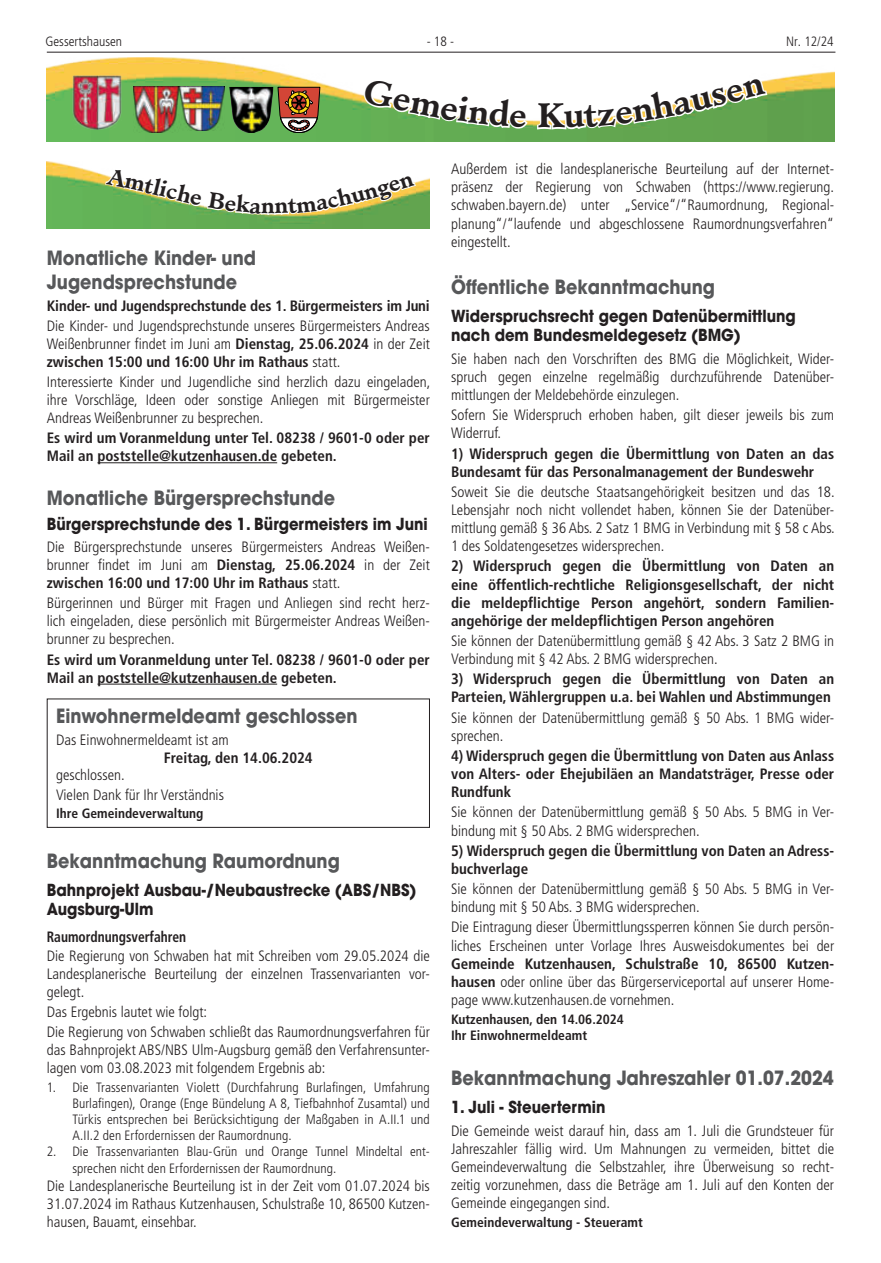
<style>
.page{position:relative;width:881px;height:1263px;background:#fff}
.page>*{position:absolute;margin:0;border:0;box-sizing:border-box;transform-origin:0 0}
.t1{font:700 33px "Minister LT";color:#231f20}
.t2{font:700 21.6px "Minister LT";color:#231f20}
.t3{font:700 19.5px/23.4px "Avant Garde LT";color:#57585a;scale:.9 1}
.t4{font:700 16.5px/19.6px "Avant Garde LT";color:#231f20;scale:.9 1}
.t5{font:300 condensed 15px/18.1px "Frutiger LT";color:#231f20;text-align:justify}
.t6{font:700 condensed 15px/18.1px "Frutiger LT";color:#231f20}
.t7{font:700 condensed 15px "Frutiger LT";color:#231f20;scale:.9 1}
.t8{font:300 condensed 13.5px/16.2px "Frutiger LT";letter-spacing:.005em;color:#231f20;text-align:justify}
.t9{font:700 condensed 13.5px/16.6px "Frutiger LT";color:#231f20}
.s1{font-weight:700}
</style>
<div class="page">
<hr style="left:47px;top:52px;width:788px;height:1px;background:#231f20">
<hr style="left:97px;top:462px;width:180px;height:1px;background:#231f20">
<hr style="left:97px;top:684px;width:180px;height:1px;background:#231f20">
<img style="left:47px;top:57px;width:786px;height:85px">
<img style="left:133px;top:87px;width:45px;height:45px">
<img style="left:179px;top:87px;width:45px;height:43px">
<img style="left:229px;top:87px;width:44px;height:46px">
<svg style="left:277px;top:87px;width:43px;height:46px;background:#8f6140"></svg>
<img style="left:72px;top:76px;width:50px;height:53px">
<img style="left:47px;top:161px;width:382px;height:68px">
<div style="left:47px;top:698px;width:382px;height:130px;border:1px solid #231f20"></div>
<svg style="left:363px;top:79px;width:163px;height:48px"></svg>
<svg style="left:564px;top:78px;width:201px;height:50px"></svg>
<svg style="left:106px;top:167px;width:96px;height:39px"></svg>
<svg style="left:208px;top:192px;width:53px;height:22px"></svg>
<svg style="left:275px;top:175px;width:139px;height:39px"></svg>
<p class="t8" style="left:45px;top:34px;width:78px">Gessertshausen</p>
<p class="t8" style="left:426px;top:34px;width:29px">- 18 -</p>
<p class="t8" style="left:785px;top:34px;width:49px">Nr. 12/24</p>
<h2 class="t2" style="left:261px;top:192px;width:15px">n</h2>
<h3 class="t3" style="left:47px;top:246px;width:234px">Monatliche Kinder- und<br>Jugendsprechstunde</h3>
<p class="t6" style="left:47px;top:297px;width:384px">Kinder- und Jugendsprechstunde des 1. Bürgermeisters im Juni</p>
<p class="t5" style="left:47px;top:317px;width:384px">Die Kinder- und Jugendsprechstunde unseres Bürgermeisters Andreas Weißenbrunner findet im Juni am <span class="s1">Dienstag, 25.06.2024</span> in der Zeit <span class="s1">zwischen 15:00 und 16:00 Uhr im Rathaus</span> statt.</p>
<p class="t5" style="left:47px;top:373px;width:385px">Interessierte Kinder und Jugendliche sind herzlich dazu eingeladen, ihre Vorschläge, Ideen oder sonstige Anliegen mit Bürgermeister Andreas Weißenbrunner zu besprechen.</p>
<p class="t6" style="left:47px;top:429px;width:384px">Es wird um Voranmeldung unter Tel. 08238 / 9601-0 oder per<br>Mail an poststelle@kutzenhausen.de gebeten.</p>
<h3 class="t3" style="left:47px;top:486px;width:322px">Monatliche Bürgersprechstunde</h3>
<p class="t4" style="left:47px;top:514px;width:424px">Bürgersprechstunde des 1. Bürgermeisters im Juni</p>
<p class="t5" style="left:47px;top:538px;width:384px">Die Bürgersprechstunde unseres Bürgermeisters Andreas Weißen&shy;brunner findet im Juni am <span class="s1">Dienstag, 25.06.2024</span> in der Zeit <span class="s1">zwischen 16:00 und 17:00 Uhr im Rathaus</span> statt.</p>
<p class="t5" style="left:47px;top:594px;width:384px">Bürgerinnen und Bürger mit Fragen und Anliegen sind recht herz&shy;lich eingeladen, diese persönlich mit Bürgermeister Andreas Weißen&shy;brunner zu besprechen.</p>
<p class="t6" style="left:47px;top:650px;width:384px">Es wird um Voranmeldung unter Tel. 08238 / 9601-0 oder per<br>Mail an poststelle@kutzenhausen.de gebeten.</p>
<h3 class="t3" style="left:56px;top:704px;width:336px">Einwohnermeldeamt geschlossen</h3>
<p class="t5" style="left:56px;top:731px;width:174px">Das Einwohnermeldeamt ist am</p>
<p class="t6" style="left:164px;top:748px;width:150px">Freitag, den 14.06.2024</p>
<p class="t5" style="left:56px;top:765px;width:169px;line-height:20.1px">geschlossen.<br>Vielen Dank für Ihr Verständnis</p>
<p class="t9" style="left:56px;top:805px;width:149px">Ihre Gemeindeverwaltung</p>
<h3 class="t3" style="left:47px;top:849px;width:327px">Bekanntmachung Raumordnung</h3>
<p class="t4" style="left:47px;top:880px;width:412px">Bahnprojekt Ausbau-/Neubaustrecke (ABS/NBS)<br>Augsburg-Ulm</p>
<p class="t7" style="left:47px;top:928px;width:156px">Raumordnungsverfahren</p>
<p class="t5" style="left:47px;top:947px;width:384px">Die Regierung von Schwaben hat mit Schreiben vom 29.05.2024 die Landesplanerische Beurteilung der einzelnen Trassenvarianten vor&shy;gelegt.</p>
<p class="t5" style="left:47px;top:1002px;width:384px;line-height:20.1px">Das Ergebnis lautet wie folgt:<br>Die Regierung von Schwaben schließt das Raumordnungsverfahren für</p>
<p class="t5" style="left:47px;top:1041px;width:384px">das Bahnprojekt ABS/NBS Ulm-Augsburg gemäß den Verfahrensunter&shy;lagen vom 03.08.2023 mit folgendem Ergebnis ab:</p>
<p class="t8" style="left:72px;top:1079px;width:359px;text-indent:-26px">1. Die Trassenvarianten Violett (Durchfahrung Burlafingen, Umfahrung Burlafingen), Orange (Enge Bündelung A 8, Tiefbahnhof Zusamtal) und Türkis entsprechen bei Berücksichtigung der Maßgaben in A.II.1 und A.II.2 den Erfordernissen der Raumordnung.</p>
<p class="t8" style="left:72px;top:1144px;width:359px;text-indent:-26px">2. Die Trassenvarianten Blau-Grün und Orange Tunnel Mindeltal ent&shy;sprechen nicht den Erfordernissen der Raumordnung.</p>
<p class="t5" style="left:47px;top:1176px;width:384px">Die Landesplanerische Beurteilung ist in der Zeit vom 01.07.2024 bis 31.07.2024 im Rathaus Kutzenhausen, Schulstraße 10, 86500 Kutzen&shy;hausen, Bauamt, einsehbar.</p>
<h1 class="t1" style="left:537px;top:95px;width:28px">K</h1>
<p class="t5" style="left:451px;top:160px;width:384px">Außerdem ist die landesplanerische Beurteilung auf der Internet&shy;präsenz der Regierung von Schwaben (https://www.regierung. schwaben.bayern.de) unter „Service“/“Raumordnung, Regional&shy;planung“/“laufende und abgeschlossene Raumordnungsverfahren“ eingestellt.</p>
<h3 class="t3" style="left:451px;top:275px;width:294px">Öffentliche Bekanntmachung</h3>
<p class="t4" style="left:451px;top:306px;width:384px">Widerspruchsrecht gegen Datenübermittlung nach dem Bundesmeldegesetz (BMG)</p>
<p class="t5" style="left:451px;top:350px;width:384px">Sie haben nach den Vorschriften des BMG die Möglichkeit, Wider&shy;spruch gegen einzelne regelmäßig durchzuführende Datenüber&shy;mittlungen der Meldebehörde einzulegen.</p>
<p class="t5" style="left:451px;top:406px;width:384px">Sofern Sie Widerspruch erhoben haben, gilt dieser jeweils bis zum<br>Widerruf.</p>
<p class="t6" style="left:451px;top:444px;width:384px">1) Widerspruch gegen die Übermittlung von Daten an das<br>Bundesamt für das Personalmanagement der Bundeswehr</p>
<p class="t5" style="left:451px;top:483px;width:385px">Soweit Sie die deutsche Staatsangehörigkeit besitzen und das 18.<br>Lebensjahr noch nicht vollendet haben, können Sie der Datenüber&shy;mittlung gemäß § 36 Abs. 2 Satz 1 BMG in Verbindung mit § 58 c Abs.<br>1 des Soldatengesetzes widersprechen.</p>
<p class="t6" style="left:451px;top:557px;width:384px;text-align:justify">2) Widerspruch gegen die Übermittlung von Daten an eine öffentlich-rechtliche Religionsgesellschaft, der nicht die meldepflichtige Person angehört, sondern Familien&shy;angehörige der meldepflichtigen Person angehören</p>
<p class="t5" style="left:451px;top:632px;width:384px">Sie können der Datenübermittlung gemäß § 42 Abs. 3 Satz 2 BMG in<br>Verbindung mit § 42 Abs. 2 BMG widersprechen.</p>
<p class="t6" style="left:451px;top:670px;width:384px">3) Widerspruch gegen die Übermittlung von Daten an<br>Parteien, Wählergruppen u.a. bei Wahlen und Abstimmungen</p>
<p class="t5" style="left:451px;top:709px;width:384px">Sie können der Datenübermittlung gemäß § 50 Abs. 1 BMG wider&shy;sprechen.</p>
<p class="t6" style="left:451px;top:747px;width:384px;text-align:justify">4) Widerspruch gegen die Übermittlung von Daten aus Anlass von Alters- oder Ehejubiläen an Mandatsträger, Presse oder Rundfunk</p>
<p class="t5" style="left:451px;top:803px;width:384px">Sie können der Datenübermittlung gemäß § 50 Abs. 5 BMG in Ver&shy;bindung mit § 50 Abs. 2 BMG widersprechen.</p>
<p class="t6" style="left:451px;top:841px;width:384px">5) Widerspruch gegen die Übermittlung von Daten an Adress&shy;buchverlage</p>
<p class="t5" style="left:451px;top:880px;width:384px">Sie können der Datenübermittlung gemäß § 50 Abs. 5 BMG in Ver&shy;bindung mit § 50 Abs. 3 BMG widersprechen.</p>
<p class="t5" style="left:451px;top:918px;width:384px">Die Eintragung dieser Übermittlungssperren können Sie durch persön&shy;liches Erscheinen unter Vorlage Ihres Ausweisdokumentes bei der</p>
<p class="t5" style="left:451px;top:955px;width:384px"><span class="s1">Gemeinde Kutzenhausen, Schulstraße 10, 86500 Kutzen&shy;hausen</span> oder online über das Bürgerserviceportal auf unserer Home&shy;page www.kutzenhausen.de vornehmen.</p>
<p class="t9" style="left:451px;top:1011px;width:174px">Kutzenhausen, den 14.06.2024<br>Ihr Einwohnermeldeamt</p>
<h3 class="t3" style="left:451px;top:1066px;width:426px">Bekanntmachung Jahreszahler 01.07.2024</h3>
<p class="t4" style="left:451px;top:1097px;width:173px">1. Juli - Steuertermin</p>
<p class="t5" style="left:451px;top:1121px;width:384px">Die Gemeinde weist darauf hin, dass am 1. Juli die Grundsteuer für Jahreszahler fällig wird. Um Mahnungen zu vermeiden, bittet die Gemeindeverwaltung die Selbstzahler, ihre Überweisung so recht&shy;zeitig vorzunehmen, dass die Beträge am 1. Juli auf den Konten der Gemeinde eingegangen sind.</p>
<p class="t9" style="left:451px;top:1214px;width:193px">Gemeindeverwaltung - Steueramt</p>
</div>
